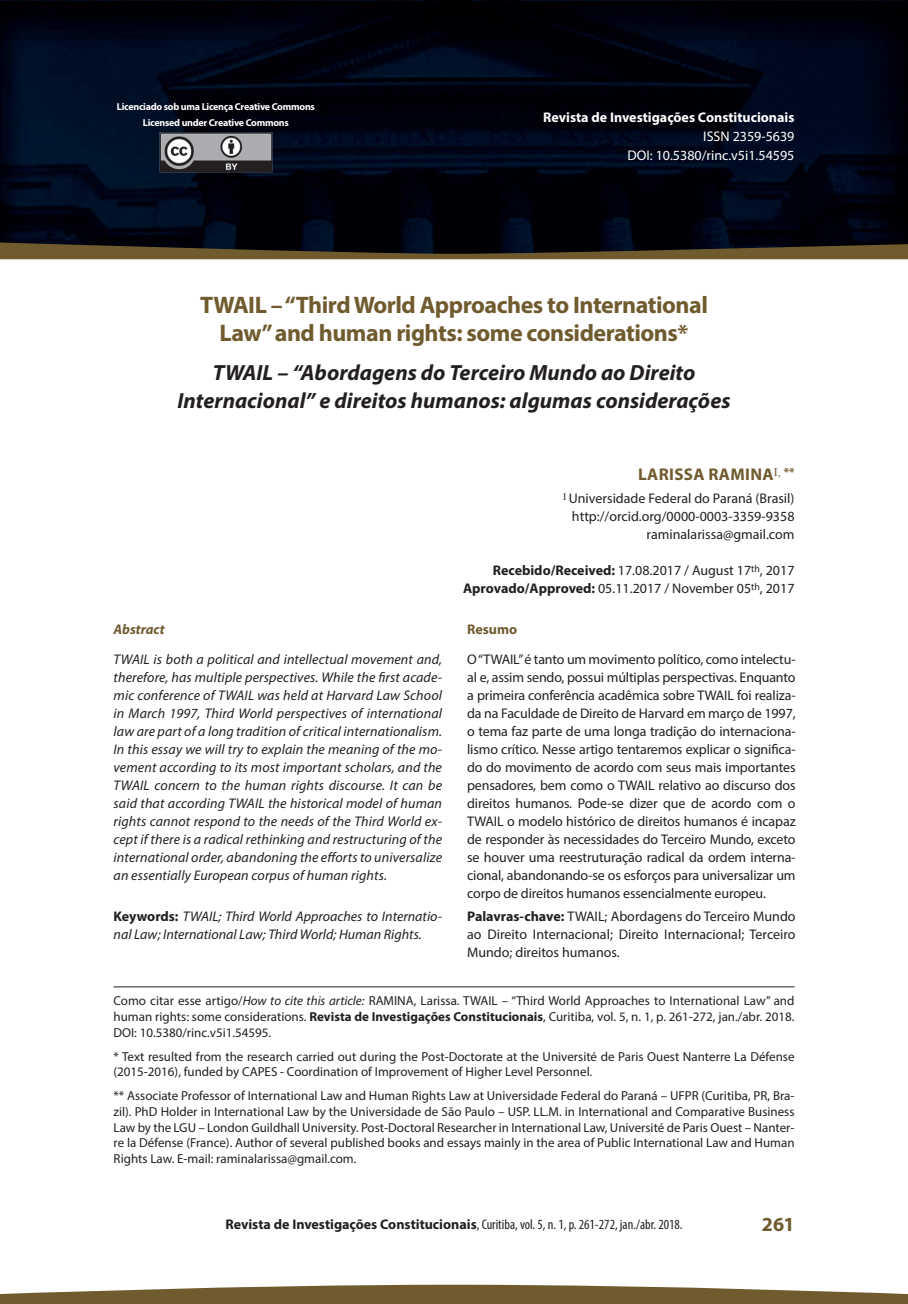
<style>
.page{position:relative;width:908px;height:1304px;background:#fff}
.page>*{position:absolute;margin:0;border:0;box-sizing:border-box;transform-origin:0 0}
.t1{font:700 24px/28px "Myriad Pro";letter-spacing:-.02em;color:#705b2f;text-align:center}
.t2{font:italic 700 22px/28px "Myriad Pro";color:#231f20;text-align:center}
.t3{font:700 20px "Myriad Pro";color:#705b2f}
.t4{font:700 17px "Myriad Pro";letter-spacing:.02em;color:#705b2f}
.t5{font:14px/18px "Myriad Pro";color:#231f20;text-align:right}
.t6{font:italic 14px/18px "Myriad Pro";color:#231f20;text-align:justify}
.t7{font:condensed 14px "Myriad Pro";color:#231f20}
.t8{font:14px/19px "Myriad Pro";color:#fff;text-align:right}
.t9{font:700 14px "Myriad Pro";color:#fff}
.t10{font:italic 700 14px "Myriad Pro";color:#705b2f}
.t11{font:700 14px "Myriad Pro";color:#705b2f}
.t12{font:13px/15.6px "Myriad Pro";color:#231f20;text-align:justify}
.t13{font:700 10px/16px "Myriad Pro";letter-spacing:-.025em;color:#fff;text-align:center}
.s1{font-weight:700;font-style:normal}
.s2{font-weight:700}
.s3{font-style:italic}
.s4{font-weight:700;font-stretch:normal}
</style>
<div class="page">
<img style="left:0;top:0;width:907px;height:242px">
<svg style="left:0;top:1285px;width:907px;height:19px;background:#877651"></svg>
<svg style="left:0;top:242px;width:907px;height:17px;background:#403621"></svg>
<img style="left:159px;top:132px;width:113px;height:41px">
<hr style="left:113px;top:986px;width:681px;height:1px;background:#231f20">
<p class="t13" style="left:117px;top:98px;width:199px">Licenciado sob uma Licença Creative Commons<br>Licensed under Creative Commons</p>
<p class="t9" style="left:543px;top:109px;width:253px">Revista de Investigações Constitucionais</p>
<p class="t8" style="left:627px;top:127px;width:168px">ISSN 2359-5639<br>DOI: 10.5380/rinc.v5i1.54595</p>
<h1 class="t1" style="left:200px;top:290px;width:509px">TWAIL – “Third World Approaches to International<br>Law” and human rights: some considerations*</h1>
<h2 class="t2" style="left:177px;top:358px;width:554px">TWAIL – “Abordagens do Terceiro Mundo ao Direito<br>Internacional” e direitos humanos: algumas considerações</h2>
<p class="t10" style="left:113px;top:620px;width:53px">Abstract</p>
<p class="t6" style="left:113px;top:650px;width:330px">TWAIL is both a political and intellectual movement and, therefore, has multiple perspectives. While the first acade&shy;mic conference of TWAIL was held at Harvard Law School in March 1997, Third World perspectives of international law are part of a long tradition of critical internationalism.<br>In this essay we will try to explain the meaning of the mo&shy;vement according to its most important scholars, and the TWAIL concern to the human rights discourse. It can be said that according TWAIL the historical model of human rights cannot respond to the needs of the Third World ex&shy;cept if there is a radical rethinking and restructuring of the international order, abandoning the efforts to universalize an essentially European corpus of human rights.</p>
<p class="t6" style="left:113px;top:907px;width:330px"><span class="s1">Keywords:</span> TWAIL; Third World Approaches to Internatio&shy;nal Law; International Law; Third World; Human Rights.</p>
<p class="t4" style="left:637px;top:463px;width:158px">LARISSA RAMINA<sup>I,</sup> <sup>**</sup></p>
<p class="t5" style="left:563px;top:489px;width:233px"><sup>I</sup> Universidade Federal do Paraná (Brasil) http://orcid.org/0000-0003-3359-9358 raminalarissa@gmail.com</p>
<p class="t5" style="left:463px;top:561px;width:333px"><span class="s2">Recebido/Received:</span> 17.08.2017 / August 17<sup>th</sup>, 2017<br><span class="s2">Aprovado/Approved:</span> 05.11.2017 / November 05<sup>th</sup>, 2017</p>
<p class="t11" style="left:467px;top:620px;width:52px">Resumo</p>
<p class="t5" style="left:467px;top:650px;width:330px;text-align:justify">O “TWAIL” é tanto um movimento político, como intelectu&shy;al e, assim sendo, possui múltiplas perspectivas. Enquanto a primeira conferência acadêmica sobre TWAIL foi realiza&shy;da na Faculdade de Direito de Harvard em março de 1997, o tema faz parte de uma longa tradição do internaciona&shy;lismo crítico. Nesse artigo tentaremos explicar o significa&shy;do do movimento de acordo com seus mais importantes pensadores, bem como o TWAIL relativo ao discurso dos direitos humanos. Pode-se dizer que de acordo com o TWAIL o modelo histórico de direitos humanos é incapaz de responder às necessidades do Terceiro Mundo, exceto se houver uma reestruturação radical da ordem interna&shy;cional, abandonando-se os esforços para universalizar um corpo de direitos humanos essencialmente europeu.</p>
<p class="t5" style="left:467px;top:907px;width:330px;text-align:justify"><span class="s2">Palavras-chave:</span> TWAIL; Abordagens do Terceiro Mundo ao Direito Internacional; Direito Internacional; Terceiro Mundo; direitos humanos.</p>
<p class="t12" style="left:113px;top:993px;width:682px">Como citar esse artigo/<span class="s3">How to cite this article:</span> RAMINA, Larissa. TWAIL – “Third World Approaches to International Law” and human rights: some considerations. <span class="s2">Revista de Investigações Constitucionais</span>, Curitiba, vol. 5, n. 1, p. 261-272, jan./abr. 2018.<br>DOI: 10.5380/rinc.v5i1.54595.</p>
<p class="t12" style="left:113px;top:1048px;width:682px">* Text resulted from the research carried out during the Post-Doctorate at the Université de Paris Ouest Nanterre La Défense (2015-2016), funded by CAPES - Coordination of Improvement of Higher Level Personnel.</p>
<p class="t12" style="left:113px;top:1088px;width:682px">** Associate Professor of International Law and Human Rights Law at Universidade Federal do Paraná – UFPR (Curitiba, PR, Bra&shy;zil). PhD Holder in International Law by the Universidade de São Paulo – USP. LL.M. in International and Comparative Business Law by the LGU – London Guildhall University. Post-Doctoral Researcher in International Law, Université de Paris Ouest – Nanter&shy;re la Défense (France). Author of several published books and essays mainly in the area of Public International Law and Human Rights Law. E-mail: raminalarissa@gmail.com.</p>
<p class="t7" style="left:225px;top:1216px;width:458px"><span class="s4">Revista de Investigações Constitucionais</span>, Curitiba, vol. 5, n. 1, p. 261-272, jan./abr. 2018.</p>
<h3 class="t3" style="left:761px;top:1211px;width:34px">261</h3>
</div>
